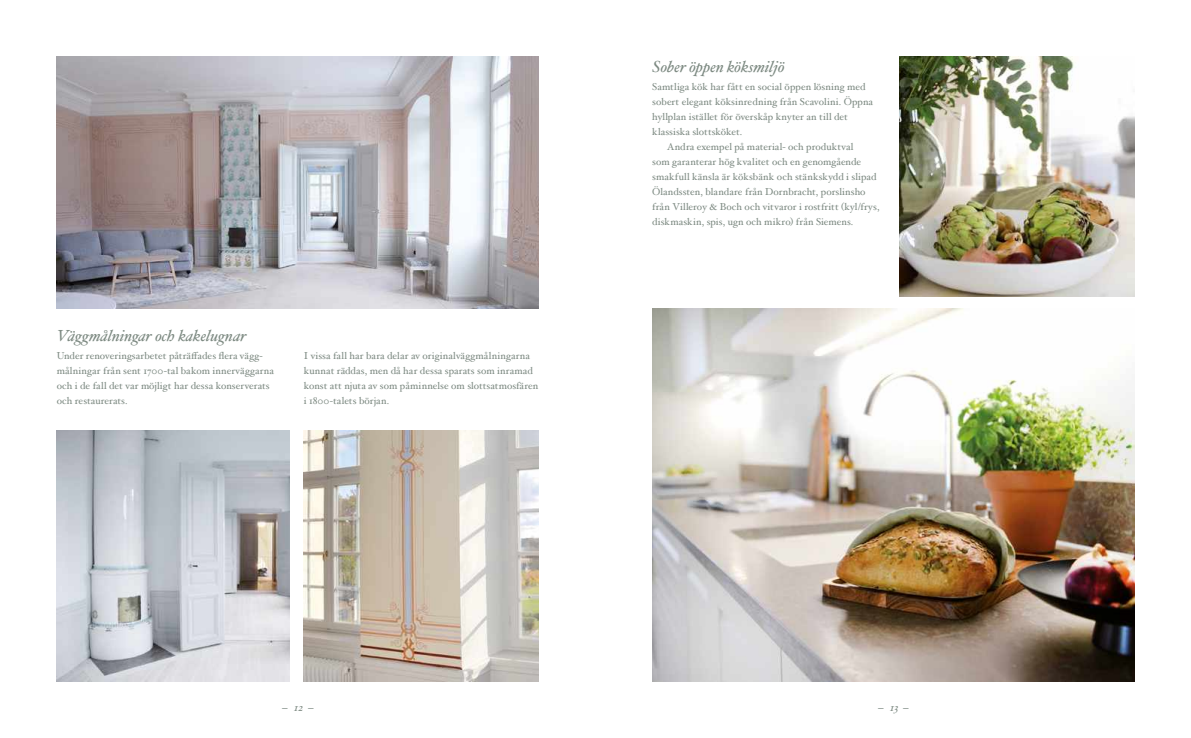
<style>
.page{position:relative;width:1191px;height:738px;background:#fff}
.page>*{position:absolute;margin:0;border:0;box-sizing:border-box;transform-origin:0 0}
.t1{font:italic 16px "Hoefler Text";letter-spacing:-.005em;color:#7d8a82}
.t2{font:italic 11px "Hoefler Text";color:#7d8a82}
.t3{font:10px/15px "Hoefler Text";letter-spacing:.005em;color:#7d8a82}
</style>
<div class="page">
<img style="left:57px;top:430px;width:232px;height:250px">
<img style="left:652px;top:308px;width:482px;height:372px">
<img style="left:57px;top:57px;width:482px;height:251px">
<img style="left:304px;top:430px;width:235px;height:250px">
<img style="left:899px;top:57px;width:235px;height:239px">
<h1 class="t1" style="left:57px;top:326px;width:191px">Väggmålningar och kakelugnar</h1>
<p class="t3" style="left:57px;top:348px;width:219px">Under renoveringsarbetet påträffades flera vägg&shy;målningar från sent 1700-tal bakom innerväggarna och i de fall det var möjligt har dessa konserverats och restaurerats.</p>
<p class="t3" style="left:304px;top:348px;width:236px">I vissa fall har bara delar av originalväggmålningarna kunnat räddas, men då har dessa sparats som inramad konst att njuta av som påminnelse om slottsatmosfären i 1800-talets början.</p>
<h1 class="t1" style="left:652px;top:57px;width:134px">Sober öppen köksmiljö</h1>
<p class="t3" style="left:652px;top:78px;width:215px">Samtliga kök har fått en social öppen lösning med</p>
<p class="t3" style="left:652px;top:93px;width:222px">sobert elegant köksinredning från Scavolini. Öppna</p>
<p class="t3" style="left:652px;top:108px;width:197px">hyllplan istället för överskåp knyter an till det</p>
<p class="t3" style="left:652px;top:123px;width:92px">klassiska slottsköket.</p>
<p class="t3" style="left:667px;top:138px;width:188px">Andra exempel på material- och produktval</p>
<p class="t3" style="left:652px;top:153px;width:210px">som garanterar hög kvalitet och en genomgående</p>
<p class="t3" style="left:652px;top:168px;width:226px">smakfull känsla är köksbänk och stänkskydd i slipad</p>
<p class="t3" style="left:652px;top:183px;width:215px">Ölandssten, blandare från Dornbracht, porslinsho</p>
<p class="t3" style="left:652px;top:198px;width:229px">från Villeroy &amp; Boch och vitvaror i rostfritt (kyl/frys,</p>
<p class="t3" style="left:652px;top:213px;width:203px">diskmaskin, spis, ugn och mikro) från Siemens.</p>
<p class="t2" style="left:282px;top:700px;width:32px">– 12 –</p>
<p class="t2" style="left:878px;top:700px;width:31px">– 13 –</p>
</div>
